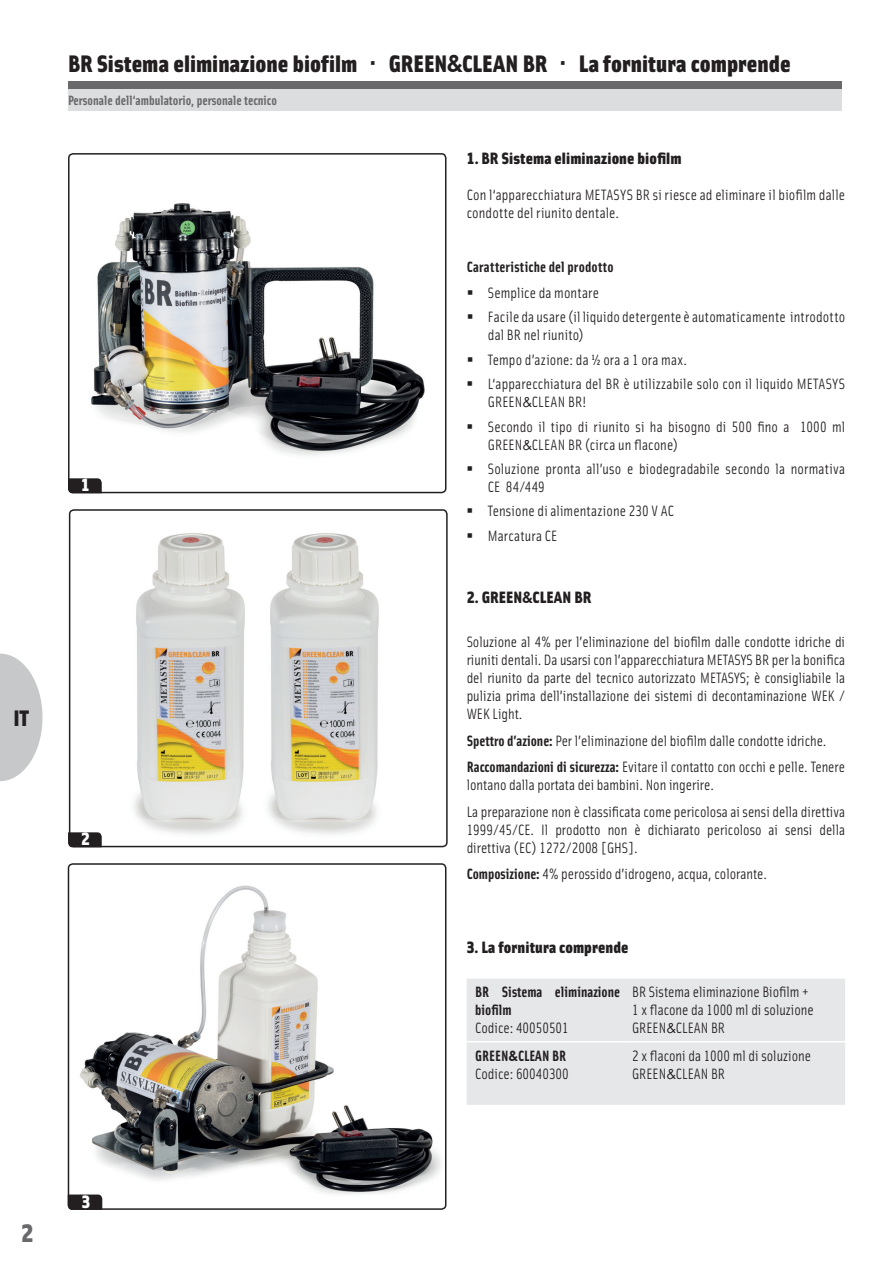
<style>
.page{position:relative;width:893px;height:1263px;background:#fff}
.page>*{position:absolute;margin:0;border:0;box-sizing:border-box;transform-origin:0 0}
.t1{font:25.5px "Solex Black Lining";color:#69696c}
.t2{font:24px "Solex Black Lining";color:#231f20}
.t3{font:22.5px "Solex Black Lining";color:#231f20}
.t4{font:18px "Solex Black Lining";color:#fff}
.t5{font:16.5px "Solex Black Lining";letter-spacing:.005em;color:#231f20}
.t6{font:15px/18px "Solex Regular Lining";color:#231f20}
.t7{font:15px/18px "Solex Bold Lining";color:#231f20}
.t8{font:15px "Solex Bold Lining";letter-spacing:.02em;color:#231f20}
.t9{font:13.5px "Solex Bold Lining";color:#69696c}
.s1{font-family:"Futura";font-weight:800;font-size:22.5px}
.s2{font-family:"Futura"}
.s3{font-family:"Futura";font-weight:800;font-size:15px}
.s4{font-family:"Solex Bold Lining"}
.s5{font-family:"Futura";font-weight:800;font-size:13.5px}
</style>
<div class="page">
<img style="left:91px;top:203px;width:334px;height:253px">
<div style="left:68px;top:153px;width:378px;height:340px;border:2px solid #231f20;border-radius:4px"></div>
<img style="left:134px;top:533px;width:245px;height:302px">
<div style="left:69px;top:509px;width:379px;height:338px;border:2px solid #231f20;border-radius:4px"></div>
<svg style="left:68px;top:478px;width:34px;height:15px"></svg>
<svg style="left:68px;top:832px;width:34px;height:15px"></svg>
<img style="left:80px;top:864px;width:366px;height:345px">
<div style="left:68px;top:863px;width:378px;height:347px;border:2px solid #231f20;border-radius:4px"></div>
<svg style="left:68px;top:1194px;width:34px;height:16px"></svg>
<svg style="left:0;top:654px;width:43px;height:127px"></svg>
<div style="left:467px;top:979px;width:378px;height:126px;background:#e6e7e9"></div>
<hr style="left:467px;top:1041px;width:159px;height:1px;background:#fff">
<hr style="left:626px;top:1041px;width:219px;height:1px;background:#fff">
<div style="left:68px;top:81px;width:774px;height:8px;background:#69696c"></div>
<div style="left:68px;top:89px;width:774px;height:22px;background:#dcdddf"></div>
<h3 class="t3" style="left:14px;top:702px;width:17px">IT</h3>
<h2 class="t2" style="left:68px;top:47px;width:291px">BR Sistema eliminazione biofilm</h2>
<h2 class="t2" style="left:389px;top:47px;width:160px">GREEN<span class="s1">&amp;</span>CLEAN BR</h2>
<h2 class="t2" style="left:579px;top:47px;width:214px">La fornitura comprende</h2>
<p class="t9" style="left:68px;top:91px;width:210px">Personale dell‘ambulatorio, personale tecnico</p>
<p class="t4" style="left:81px;top:473px;width:10px">1</p>
<p class="t4" style="left:81px;top:827px;width:10px">2</p>
<p class="t5" style="left:467px;top:147px;width:216px">1. BR Sistema eliminazione biofilm</p>
<p class="t6" style="left:467px;top:186px;width:380px">Con l‘apparecchiatura METASYS BR si riesce ad eliminare il biofilm dalle condotte del riunito dentale.</p>
<p class="t8" style="left:467px;top:257px;width:148px">Caratteristiche del prodotto</p>
<p class="t6" style="left:488px;top:280px;width:359px;line-height:24.3px">Semplice da montare<br>Facile da usare (il liquido detergente è automaticamente introdotto</p>
<p class="t6" style="left:488px;top:322px;width:359px;line-height:24.3px">dal BR nel riunito)<br>Tempo d’azione: da ½ ora a 1 ora max.<br>L‘apparecchiatura del BR è utilizzabile solo con il liquido METASYS</p>
<p class="t6" style="left:488px;top:389px;width:359px;line-height:24.3px">GREEN<span class="s2">&amp;</span>CLEAN BR!<br>Secondo il tipo di riunito si ha bisogno di 500 fino a 1000 ml</p>
<p class="t6" style="left:488px;top:432px;width:359px;line-height:24.3px">GREEN<span class="s2">&amp;</span>CLEAN BR (circa un flacone)<br>Soluzione pronta all’uso e biodegradabile secondo la normativa</p>
<p class="t6" style="left:488px;top:474px;width:188px;line-height:24.3px">CE 84/449<br>Tensione di alimentazione 230 V AC<br>Marcatura CE</p>
<p class="t5" style="left:467px;top:586px;width:126px">2. GREEN<span class="s3">&amp;</span>CLEAN BR</p>
<p class="t6" style="left:467px;top:633px;width:380px;text-align:justify">Soluzione al 4% per l’eliminazione del biofilm dalle condotte idriche di riuniti dentali. Da usarsi con l’apparecchiatura METASYS BR per la bonifica del riunito da parte del tecnico autorizzato METASYS; è consigliabile la pulizia prima dell’installazione dei sistemi di decontaminazione WEK / WEK Light.</p>
<p class="t6" style="left:467px;top:727px;width:380px;line-height:26.5px"><span class="s4">Spettro d’azione:</span> Per l’eliminazione del biofilm dalle condotte idriche.<br><span class="s4">Raccomandazioni di sicurezza:</span> Evitare il contatto con occhi e pelle. Tenere</p>
<p class="t6" style="left:467px;top:771px;width:380px;line-height:26.5px">lontano dalla portata dei bambini. Non ingerire.<br>La preparazione non è classificata come pericolosa ai sensi della direttiva</p>
<p class="t6" style="left:467px;top:820px;width:380px">1999/45/CE. Il prodotto non è dichiarato pericoloso ai sensi della direttiva (EC) 1272/2008 [GHS].</p>
<p class="t6" style="left:467px;top:865px;width:302px"><span class="s4">Composizione:</span> 4% perossido d’idrogeno, acqua, colorante.</p>
<p class="t5" style="left:467px;top:936px;width:163px">3. La fornitura comprende</p>
<p class="t7" style="left:475px;top:982px;width:146px">BR Sistema eliminazione biofilm</p>
<p class="t6" style="left:475px;top:1018px;width:95px">Codice: 40050501</p>
<p class="t6" style="left:632px;top:982px;width:183px">BR Sistema eliminazione Biofilm +<br>1 x flacone da 1000 ml di soluzione<br>GREEN<span class="s2">&amp;</span>CLEAN BR</p>
<p class="t7" style="left:475px;top:1046px;width:93px">GREEN<span class="s5">&amp;</span>CLEAN BR</p>
<p class="t6" style="left:475px;top:1064px;width:95px">Codice: 60040300</p>
<p class="t6" style="left:632px;top:1046px;width:180px">2 x flaconi da 1000 ml di soluzione<br>GREEN<span class="s2">&amp;</span>CLEAN BR</p>
<h1 class="t1" style="left:21px;top:1215px;width:14px">2</h1>
<p class="t4" style="left:81px;top:1189px;width:10px">3</p>
</div>
